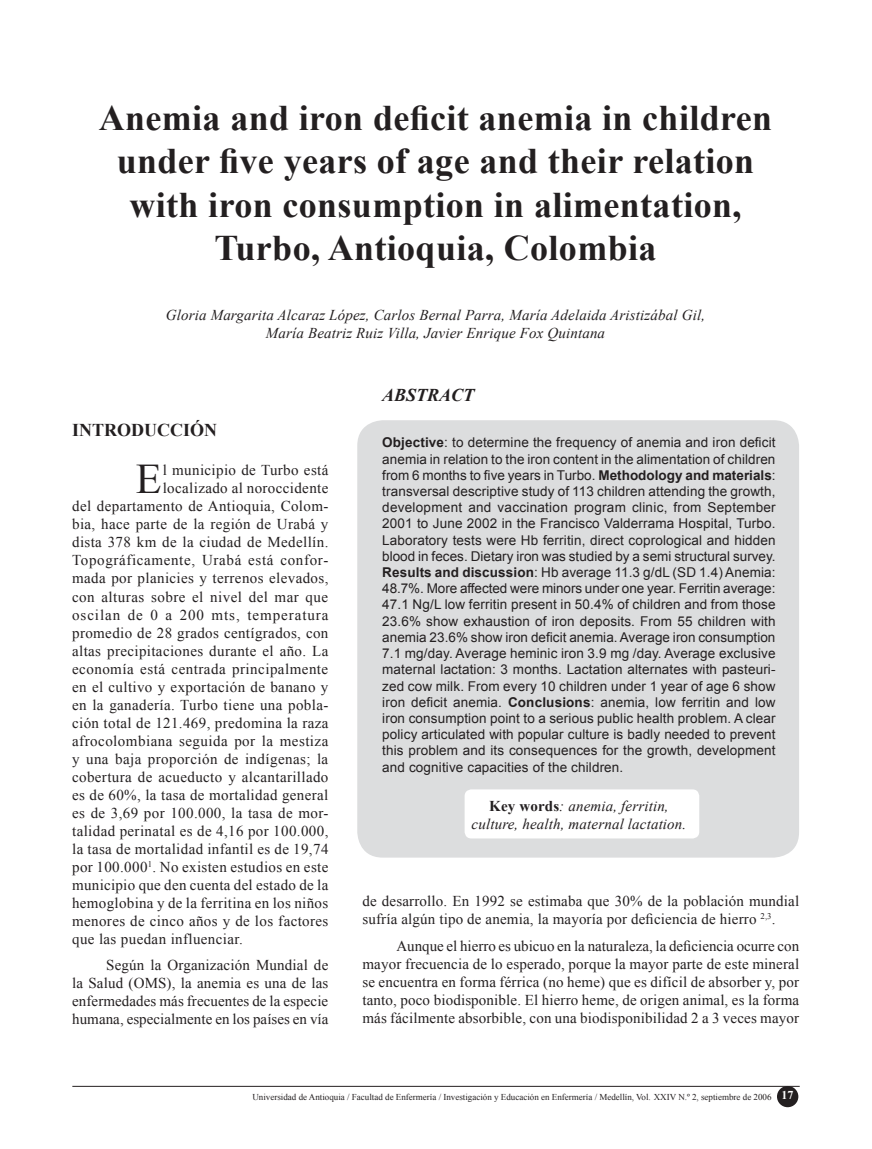
<style>
.page{position:relative;width:872px;height:1149px;background:#fff}
.page>*{position:absolute;margin:0;border:0;box-sizing:border-box;transform-origin:0 0}
.t1{font:42.15px "Times New Roman";color:#231f20}
.Titulo_00{font:700 36px/43.2px "Times New Roman";letter-spacing:.01em;color:#231f20;text-align:center}
.Titulo_01{font:700 18px "Times New Roman";color:#231f20}
.Resutitulo{font:italic 700 18px "Times New Roman";color:#231f20}
.t2{font:15px/18px "Times New Roman";letter-spacing:.025em;color:#231f20;text-align:justify}
.autor{font:italic 15px "Times New Roman";letter-spacing:.01em;color:#231f20}
.clave{font:italic 15px "Times New Roman";letter-spacing:.01em;color:#231f20}
.t3{font:15px "Times New Roman";letter-spacing:.045em;color:#231f20}
.t4{font:15px "Times New Roman";letter-spacing:.065em;color:#231f20}
.Resutexto{font:13.5px/16.2px "Arial";letter-spacing:.01em;color:#231f20;text-align:justify}
.t5{font:9px "Times New Roman";color:#231f20}
.s1{font-weight:700}
.s2{font-weight:700;font-style:normal}
.s3{font-weight:700;font-size:12px;color:#fff}
</style>
<div class="page">
<hr style="left:72px;top:1085px;width:727px;height:1px;background:#231f20">
<div style="left:777px;top:1085px;width:21px;height:21px;background:#231f20;border-radius:50%"></div>
<div style="left:357px;top:420px;width:442px;height:437px;background:#dcddde"></div>
<svg style="left:464px;top:789px;width:235px;height:49px"></svg>
<p class="Titulo_00" style="left:99px;top:95px;width:675px">Anemia and iron deficit anemia in children under five years of age and their relation</p>
<p class="Titulo_00" style="left:129px;top:182px;width:613px">with iron consumption in alimentation,</p>
<p class="Titulo_00" style="left:214px;top:225px;width:443px">Turbo, Antioquia, Colombia</p>
<p class="autor" style="left:166px;top:305px;width:541px">Gloria Margarita Alcaraz López, Carlos Bernal Parra, María Adelaida Aristizábal Gil,</p>
<p class="autor" style="left:266px;top:323px;width:341px">María Beatriz Ruiz Villa, Javier Enrique Fox Quintana</p>
<p class="Titulo_01" style="left:72px;top:417px;width:146px">INTRODUCCIÓN</p>
<p class="t1" style="left:136px;top:451px;width:27px">E</p>
<p class="t2" style="left:163px;top:461px;width:167px">l municipio de Turbo está</p>
<p class="t2" style="left:163px;top:479px;width:167px">localizado al noroccidente</p>
<p class="t2" style="left:72px;top:497px;width:258px">del departamento de Antioquia, Colom-</p>
<p class="t2" style="left:72px;top:515px;width:258px">bia, hace parte de la región de Urabá y</p>
<p class="t2" style="left:72px;top:533px;width:258px">dista 378 km de la ciudad de Medellín.</p>
<p class="t3" style="left:72px;top:550px;width:258px">Topográficamente, Urabá está confor-</p>
<p class="t2" style="left:72px;top:569px;width:258px">mada por planicies y terrenos elevados,</p>
<p class="t2" style="left:72px;top:587px;width:257px">con alturas sobre el nivel del mar que</p>
<p class="t4" style="left:72px;top:604px;width:258px">oscilan de 0 a 200 mts, temperatura</p>
<p class="t2" style="left:72px;top:623px;width:258px">promedio de 28 grados centígrados, con</p>
<p class="t2" style="left:72px;top:641px;width:258px">altas precipitaciones durante el año. La</p>
<p class="t2" style="left:72px;top:659px;width:258px">economía está centrada principalmente</p>
<p class="t2" style="left:72px;top:677px;width:258px">en el cultivo y exportación de banano y</p>
<p class="t2" style="left:72px;top:695px;width:258px">en la ganadería. Turbo tiene una pobla-</p>
<p class="t2" style="left:72px;top:713px;width:258px">ción total de 121.469, predomina la raza</p>
<p class="t2" style="left:72px;top:731px;width:258px">afrocolombiana seguida por la mestiza</p>
<p class="t2" style="left:72px;top:749px;width:258px">y una baja proporción de indígenas; la</p>
<p class="t2" style="left:72px;top:767px;width:258px">cobertura de acueducto y alcantarillado</p>
<p class="t2" style="left:72px;top:785px;width:258px">es de 60%, la tasa de mortalidad general</p>
<p class="t2" style="left:72px;top:803px;width:258px">es de 3,69 por 100.000, la tasa de mor-</p>
<p class="t2" style="left:72px;top:821px;width:258px">talidad perinatal es de 4,16 por 100.000,</p>
<p class="t2" style="left:72px;top:839px;width:258px">la tasa de mortalidad infantil es de 19,74</p>
<p class="t2" style="left:72px;top:857px;width:258px">por 100.000<sup>1</sup>. No existen estudios en este</p>
<p class="t2" style="left:72px;top:875px;width:258px">municipio que den cuenta del estado de la</p>
<p class="t2" style="left:72px;top:893px;width:257px">hemoglobina y de la ferritina en los niños</p>
<p class="t2" style="left:72px;top:911px;width:258px">menores de cinco años y de los factores</p>
<p class="t2" style="left:72px;top:929px;width:172px">que las puedan influenciar.</p>
<p class="t2" style="left:72px;top:955px;width:258px;text-indent:34px">Según la Organización Mundial de la Salud (OMS), la anemia es una de las enfermedades más frecuentes de la especie humana, especialmente en los países en vía</p>
<p class="Resutitulo" style="left:382px;top:382px;width:94px">ABSTRACT</p>
<p class="Resutexto" style="left:382px;top:434px;width:395px"><span class="s1">Objective</span>: to determine the frequency of anemia and iron deficit anemia in relation to the iron content in the alimentation of children from 6 months to five years in Turbo. <span class="s1">Methodology and materials</span>: transversal descriptive study of 113 children attending the growth, development and vaccination program clinic, from September 2001 to June 2002 in the Francisco Valderrama Hospital, Turbo.<br>Laboratory tests were Hb ferritin, direct coprological and hidden blood in feces. Dietary iron was studied by a semi structural survey.<br><span class="s1">Results and discussion</span>: Hb average 11.3 g/dL (SD 1.4) Anemia:<br>48.7%. More affected were minors under one year. Ferritin average:<br>47.1 Ng/L low ferritin present in 50.4% of children and from those 23.6% show exhaustion of iron deposits. From 55 children with anemia 23.6% show iron deficit anemia. Average iron consumption 7.1 mg/day. Average heminic iron 3.9 mg /day. Average exclusive maternal lactation: 3 months. Lactation alternates with pasteuri&shy;zed cow milk. From every 10 children under 1 year of age 6 show iron deficit anemia. <span class="s1">Conclusions</span>: anemia, low ferritin and low iron consumption point to a serious public health problem. A clear policy articulated with popular culture is badly needed to prevent this problem and its consequences for the growth, development and cognitive capacities of the children.</p>
<p class="clave" style="left:489px;top:795px;width:181px"><span class="s2">Key words</span>: anemia, ferritin,</p>
<p class="clave" style="left:471px;top:813px;width:216px">culture, health, maternal lactation.</p>
<p class="t2" style="left:362px;top:891px;width:438px">de desarrollo. En 1992 se estimaba que 30% de la población mundial sufría algún tipo de anemia, la mayoría por deficiencia de hierro <sup>2,3</sup>.</p>
<p class="t2" style="left:362px;top:936px;width:438px;text-indent:34px">Aunque el hierro es ubicuo en la naturaleza, la deficiencia ocurre con mayor frecuencia de lo esperado, porque la mayor parte de este mineral se encuentra en forma férrica (no heme) que es difícil de absorber y, por tanto, poco biodisponible. El hierro heme, de origen animal, es la forma más fácilmente absorbible, con una biodisponibilidad 2 a 3 veces mayor</p>
<p class="t5" style="left:252px;top:1090px;width:542px">Universidad de Antioquia / Facultad de Enfermería / Investigación y Educación en Enfermería / Medellín, Vol. XXIV N.º 2, septiembre de 2006 <span class="s3">17</span></p>
</div>
